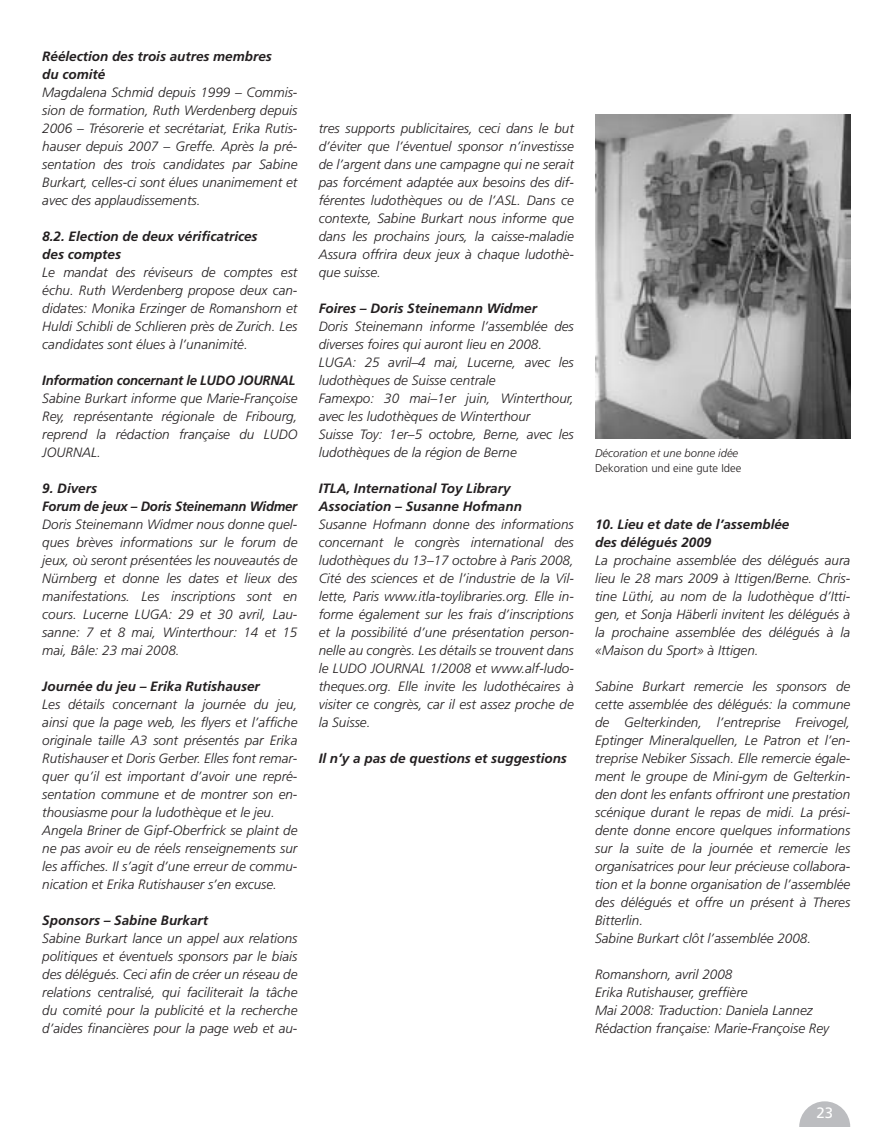
<style>
.page{position:relative;width:893px;height:1127px;background:#fff}
.page>*{position:absolute;margin:0;border:0;box-sizing:border-box;transform-origin:0 0}
.t1{font:15px "Frutiger";color:#fff}
.t2{font:italic 300 13.5px/18px "Frutiger";color:#231f20;text-align:justify}
.t3{font:italic 700 13.5px/18px "Frutiger";color:#231f20}
.t4{font:300 11.25px "Frutiger";color:#231f20}
.t5{font:italic 300 11.25px "Frutiger";color:#231f20}
</style>
<div class="page">
<svg style="left:799px;top:1101px;width:51px;height:26px"></svg>
<img style="left:595px;top:115px;width:255px;height:324px">
<p class="t3" style="left:42px;top:48px;width:231px">Réélection des trois autres membres du comité</p>
<p class="t2" style="left:42px;top:84px;width:257px">Magdalena Schmid depuis 1999 – Commis&shy;sion de formation, Ruth Werdenberg depuis 2006 – Trésorerie et secrétariat, Erika Rutis&shy;hauser depuis 2007 – Greffe. Après la pré&shy;sentation des trois candidates par Sabine Burkart, celles-ci sont élues unanimement et avec des applaudissements.</p>
<p class="t3" style="left:42px;top:228px;width:217px">8.2. Election de deux vérificatrices des comptes</p>
<p class="t2" style="left:42px;top:264px;width:257px">Le mandat des réviseurs de comptes est échu. Ruth Werdenberg propose deux can&shy;didates: Monika Erzinger de Romanshorn et Huldi Schibli de Schlieren près de Zurich. Les candidates sont élues à l’unanimité.</p>
<p class="t3" style="left:42px;top:372px;width:255px">Information concernant le LUDO JOURNAL</p>
<p class="t2" style="left:42px;top:390px;width:257px">Sabine Burkart informe que Marie-Françoise Rey, représentante régionale de Fribourg, reprend la rédaction française du LUDO JOURNAL.</p>
<p class="t3" style="left:42px;top:480px;width:257px">9. Divers<br>Forum de jeux – Doris Steinemann Widmer</p>
<p class="t2" style="left:42px;top:516px;width:257px">Doris Steinemann Widmer nous donne quel&shy;ques brèves informations sur le forum de jeux, où seront présentées les nouveautés de Nürnberg et donne les dates et lieux des manifestations. Les inscriptions sont en cours. Lucerne LUGA: 29 et 30 avril, Lau&shy;sanne: 7 et 8 mai, Winterthour: 14 et 15 mai, Bâle: 23 mai 2008.</p>
<p class="t3" style="left:42px;top:678px;width:219px">Journée du jeu – Erika Rutishauser</p>
<p class="t2" style="left:42px;top:696px;width:257px;text-align:left">Les détails concernant la journée du jeu, ainsi que la page web, les flyers et l’affiche originale taille A3 sont présentés par Erika Rutishauser et Doris Gerber. Elles font remar&shy;quer qu’il est important d’avoir une repré&shy;sentation commune et de montrer son en&shy;thousiasme pour la ludothèque et le jeu.<br>Angela Briner de Gipf-Oberfrick se plaint de ne pas avoir eu de réels renseignements sur les affiches. Il s’agit d’une erreur de commu&shy;nication et Erika Rutishauser s’en excuse.</p>
<p class="t3" style="left:42px;top:912px;width:167px">Sponsors – Sabine Burkart</p>
<p class="t2" style="left:42px;top:930px;width:257px">Sabine Burkart lance un appel aux relations politiques et éventuels sponsors par le biais des délégués. Ceci afin de créer un réseau de relations centralisé, qui faciliterait la tâche du comité pour la publicité et la recherche d’aides financières pour la page web et au-</p>
<p class="t2" style="left:319px;top:120px;width:257px">tres supports publicitaires, ceci dans le but d’éviter que l’éventuel sponsor n’investisse de l’argent dans une campagne qui ne serait pas forcément adaptée aux besoins des dif&shy;férentes ludothèques ou de l’ASL. Dans ce contexte, Sabine Burkart nous informe que dans les prochains jours, la caisse-maladie Assura offrira deux jeux à chaque ludothè&shy;que suisse.</p>
<p class="t3" style="left:319px;top:300px;width:220px">Foires – Doris Steinemann Widmer</p>
<p class="t2" style="left:319px;top:318px;width:257px;text-align:left">Doris Steinemann informe l’assemblée des diverses foires qui auront lieu en 2008.<br>LUGA: 25 avril–4 mai, Lucerne, avec les ludothèques de Suisse centrale<br>Famexpo: 30 mai–1er juin, Winterthour, avec les ludothèques de Winterthour<br>Suisse Toy: 1er–5 octobre, Berne, avec les ludothèques de la région de Berne</p>
<p class="t3" style="left:319px;top:480px;width:205px">ITLA, International Toy Library<br>Association – Susanne Hofmann</p>
<p class="t2" style="left:319px;top:516px;width:257px">Susanne Hofmann donne des informations concernant le congrès international des ludothèques du 13–17 octobre à Paris 2008, Cité des sciences et de l’industrie de la Vil&shy;lette, Paris www.itla-toylibraries.org. Elle in&shy;forme également sur les frais d’inscriptions et la possibilité d’une présentation person&shy;nelle au congrès. Les détails se trouvent dans le LUDO JOURNAL 1/2008 et www.alf-ludo&shy;theques.org. Elle invite les ludothécaires à visiter ce congrès, car il est assez proche de la Suisse.</p>
<p class="t3" style="left:319px;top:750px;width:250px">Il n’y a pas de questions et suggestions</p>
<p class="t5" style="left:595px;top:448px;width:145px">Décoration et une bonne idée</p>
<p class="t4" style="left:595px;top:463px;width:148px">Dekoration und eine gute Idee</p>
<p class="t3" style="left:595px;top:516px;width:196px">10. Lieu et date de l’assemblée des délégués 2009</p>
<p class="t2" style="left:595px;top:552px;width:257px">La prochaine assemblée des délégués aura lieu le 28 mars 2009 à Ittigen/Berne. Chris&shy;tine Lüthi, au nom de la ludothèque d’Itti&shy;gen, et Sonja Häberli invitent les délégués à la prochaine assemblée des délégués à la «Maison du Sport» à Ittigen.</p>
<p class="t2" style="left:595px;top:678px;width:257px;text-align:left">Sabine Burkart remercie les sponsors de cette assemblée des délégués: la commune de Gelterkinden, l’entreprise Freivogel, Eptinger Mineralquellen, Le Patron et l’en&shy;treprise Nebiker Sissach. Elle remercie égale&shy;ment le groupe de Mini-gym de Gelterkin&shy;den dont les enfants offriront une prestation scénique durant le repas de midi. La prési&shy;dente donne encore quelques informations sur la suite de la journée et remercie les organisatrices pour leur précieuse collabora&shy;tion et la bonne organisation de l’assemblée des délégués et offre un présent à Theres Bitterlin.<br>Sabine Burkart clôt l’assemblée 2008.</p>
<p class="t2" style="left:595px;top:966px;width:235px;text-align:left">Romanshorn, avril 2008<br>Erika Rutishauser, greffière<br>Mai 2008: Traduction: Daniela Lannez Rédaction française: Marie-Françoise Rey</p>
<p class="t1" style="left:816px;top:1106px;width:18px">23</p>
</div>
